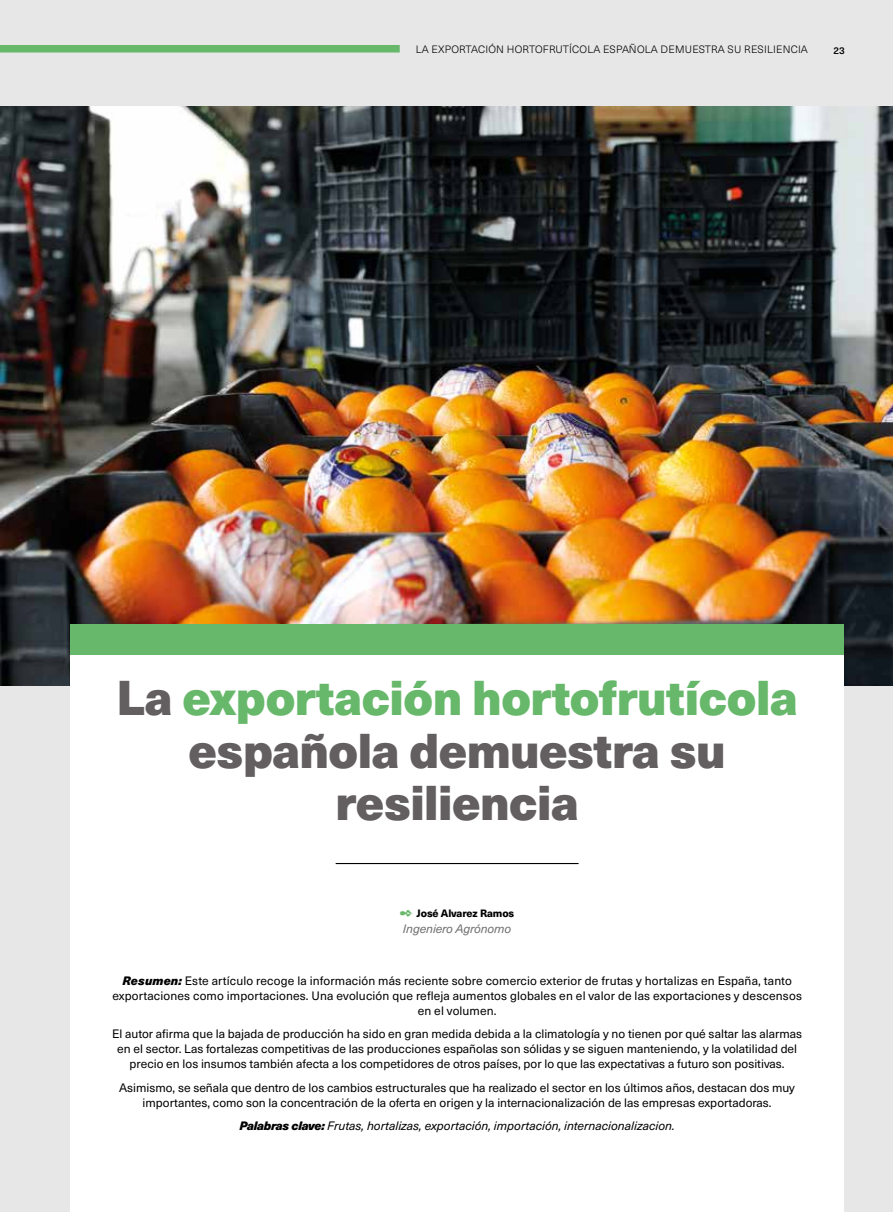
<style>
.page{position:relative;width:893px;height:1212px;background:#e8e7e7}
.page>*{position:absolute;margin:0;border:0;box-sizing:border-box;transform-origin:0 0}
.t1{font:900 48px/52.5px "Neue Haas Unica";letter-spacing:-.01em;color:#635f60;text-align:center}
.t2{font:12px/15px "Neue Haas Unica";color:#000;text-align:center}
.t3{font:italic 12px "Neue Haas Unica";color:#000}
.t4{font:italic 12px "Neue Haas Unica";letter-spacing:-.01em;color:#706f6f}
.t5{font:300 10.5px "Neue Haas Unica";letter-spacing:.02em;color:#000}
.t6{font:800 10.5px "Neue Haas Unica";letter-spacing:-.01em;color:#000}
.t7{font:500 9.75px "Neue Haas Unica";color:#000}
.s1{color:#67b86b}
.s2{font-weight:700;font-style:italic}
.s3{font-weight:700}
</style>
<div class="page">
<img style="left:0;top:106px;width:893px;height:579px">
<div style="left:70px;top:624px;width:774px;height:588px;background:#fff"></div>
<div style="left:70px;top:624px;width:774px;height:31px;background:#67b86b"></div>
<div style="left:0;top:45px;width:400px;height:8px;background:#67b86b"></div>
<hr style="left:336px;top:863px;width:243px;height:1px;background:#000">
<p class="t5" style="left:416px;top:41px;width:394px">LA EXPORTACIÓN HORTOFRUTÍCOLA ESPAÑOLA DEMUESTRA SU RESILIENCIA</p>
<p class="t7" style="left:833px;top:43px;width:13px">23</p>
<h1 class="t1" style="left:117px;top:669px;width:682px">La <span class="s1">exportación hortofrutícola </span>española demuestra su resiliencia</h1>
<p class="t6" style="left:400px;top:905px;width:116px"><span class="s1">✒</span> José Alvarez Ramos</p>
<p class="t4" style="left:403px;top:920px;width:110px">Ingeniero Agrónomo</p>
<p class="t2" style="left:112px;top:972px;width:691px"><span class="s2">Resumen:</span> Este artículo recoge la información más reciente sobre comercio exterior de frutas y hortalizas en España, tanto exportaciones como importaciones. Una evolución que refleja aumentos globales en el valor de las exportaciones y descensos en el volumen.</p>
<p class="t2" style="left:112px;top:1026px;width:691px">El autor afirma que la bajada de producción ha sido en gran medida debida a la climatología y no tienen por qué saltar las alarmas en el sector. Las fortalezas competitivas de las producciones españolas son sólidas y se siguen manteniendo, y la volatilidad del precio en los insumos también afecta a los competidores de otros países, por lo que las expectativas a futuro son positivas.</p>
<p class="t2" style="left:119px;top:1079px;width:677px">Asimismo, se señala que dentro de los cambios estructurales que ha realizado el sector en los últimos años, destacan dos muy importantes, como son la concentración de la oferta en origen y la internacionalización de las empresas exportadoras.</p>
<p class="t3" style="left:239px;top:1117px;width:437px"><span class="s3">Palabras clave:</span> Frutas, hortalizas, exportación, importación, internacionalizacion.</p>
</div>
